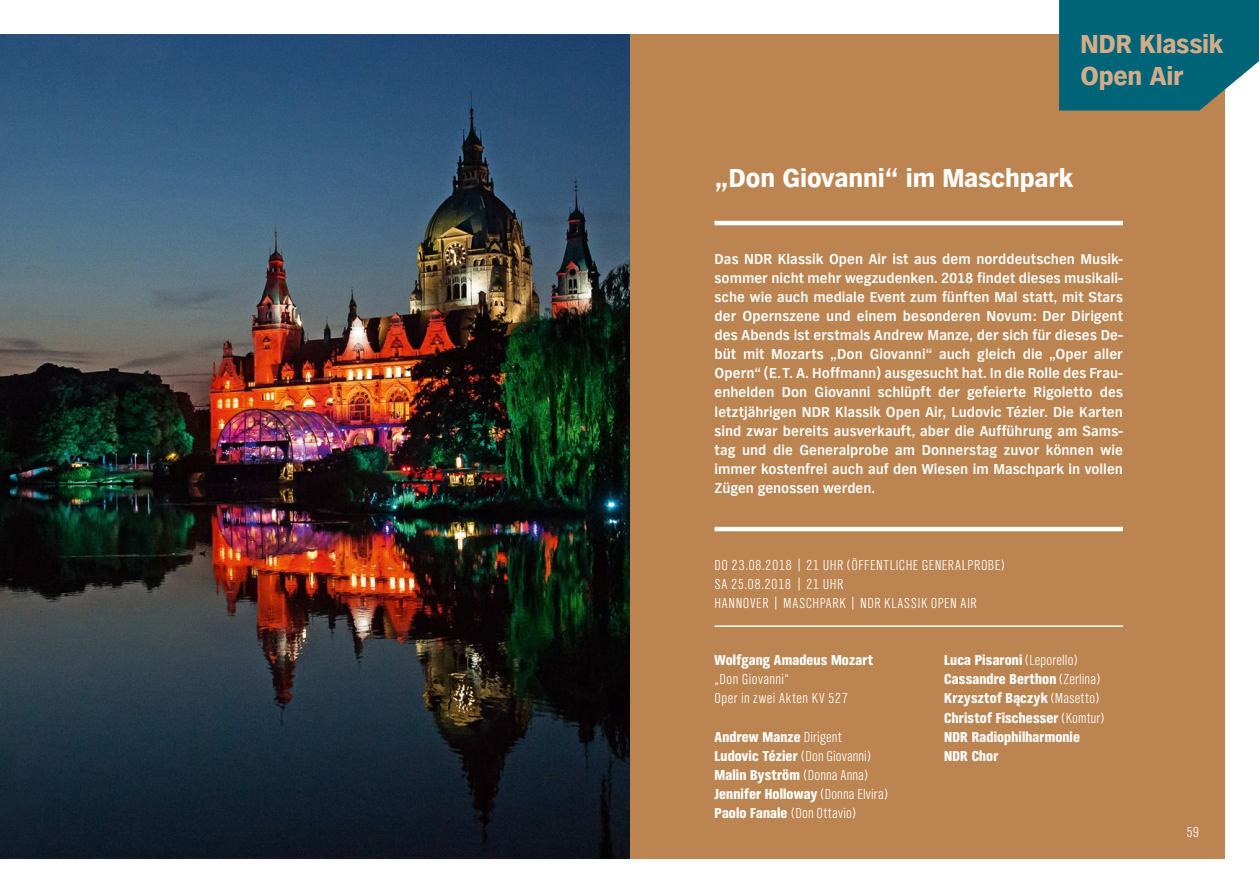
<style>
.page{position:relative;width:1259px;height:893px;background:#fff}
.page>*{position:absolute;margin:0;border:0;box-sizing:border-box;transform-origin:0 0}
.t1{font:900 27px "NDR Sans";letter-spacing:-.005em;color:#fff}
.t2{font:900 27px/31.5px "NDR Sans";letter-spacing:-.005em;color:#d3ad89}
.t3{font:700 15px/19.2px "NDR Sans";letter-spacing:-.005em;color:#fff;text-align:justify}
.t4{font:900 15px/19.2px "NDR Sans Cond CE";letter-spacing:.01em;color:#fff}
.t5{font:300 15px/19.2px "NDR Sans Cond";letter-spacing:.03em;color:#fff}
.t6{font:300 15px/19.2px "NDR Sans Cond CE";letter-spacing:.025em;color:#fff}
.s1{font-weight:300}
</style>
<div class="page">
<img style="left:0;top:34px;width:1225px;height:825px">
<hr style="left:714px;top:221px;width:409px;height:4px;background:#fff">
<hr style="left:714px;top:527px;width:409px;height:4px;background:#fff">
<hr style="left:714px;top:625px;width:409px;height:2px;background:#fff">
<svg style="left:1059px;top:0;width:200px;height:111px;background:#106c7d"></svg>
<h1 class="t2" style="left:1080px;top:29px;width:145px">NDR Klassik<br>Open Air</h1>
<h1 class="t1" style="left:714px;top:163px;width:360px">„Don Giovanni“ im Maschpark</h1>
<p class="t3" style="left:714px;top:249px;width:410px">Das NDR Klassik Open Air ist aus dem norddeutschen Musik&shy;sommer nicht mehr wegzudenken. 2018 findet dieses musikali&shy;sche wie auch mediale Event zum fünften Mal statt, mit Stars der Opernszene und einem besonderen Novum: Der Dirigent des Abends ist erstmals Andrew Manze, der sich für dieses De&shy;büt mit Mozarts „Don Giovanni“ auch gleich die „Oper aller Opern“ (E.T. A. Hoffmann) ausgesucht hat. In die Rolle des Frau&shy;enhelden Don Giovanni schlüpft der gefeierte Rigoletto des letztjährigen NDR Klassik Open Air, Ludovic Tézier. Die Karten sind zwar bereits ausverkauft, aber die Aufführung am Sams&shy;tag und die Generalprobe am Donnerstag zuvor können wie immer kostenfrei auch auf den Wiesen im Maschpark in vollen Zügen genossen werden.</p>
<p class="t5" style="left:714px;top:555px;width:292px">DO 23.08.2018 | 21 UHR (ÖFFENTLICHE GENERALPROBE)<br>SA 25.08.2018 | 21 UHR<br>HANNOVER | MASCHPARK | NDR KLASSIK OPEN AIR</p>
<p class="t4" style="left:714px;top:651px;width:160px">Wolfgang Amadeus Mozart</p>
<p class="t6" style="left:714px;top:670px;width:135px">„Don Giovanni“<br>Oper in zwei Akten KV 527</p>
<p class="t4" style="left:714px;top:728px;width:175px">Andrew Manze <span class="s1">Dirigent<br></span>Ludovic Tézier <span class="s1">(Don Giovanni)<br></span>Malin Byström <span class="s1">(Donna Anna)<br></span>Jennifer Holloway <span class="s1">(Donna Elvira)<br></span>Paolo Fanale <span class="s1">(Don Ottavio)</span></p>
<p class="t4" style="left:944px;top:651px;width:161px">Luca Pisaroni <span class="s1">(Leporello)<br></span>Cassandre Berthon <span class="s1">(Zerlina)<br></span>Krzysztof Bączyk <span class="s1">(Masetto)<br></span>Christof Fischesser <span class="s1">(Komtur)<br></span>NDR Radiophilharmonie<br>NDR Chor</p>
<p class="t5" style="left:1186px;top:823px;width:15px">59</p>
</div>
